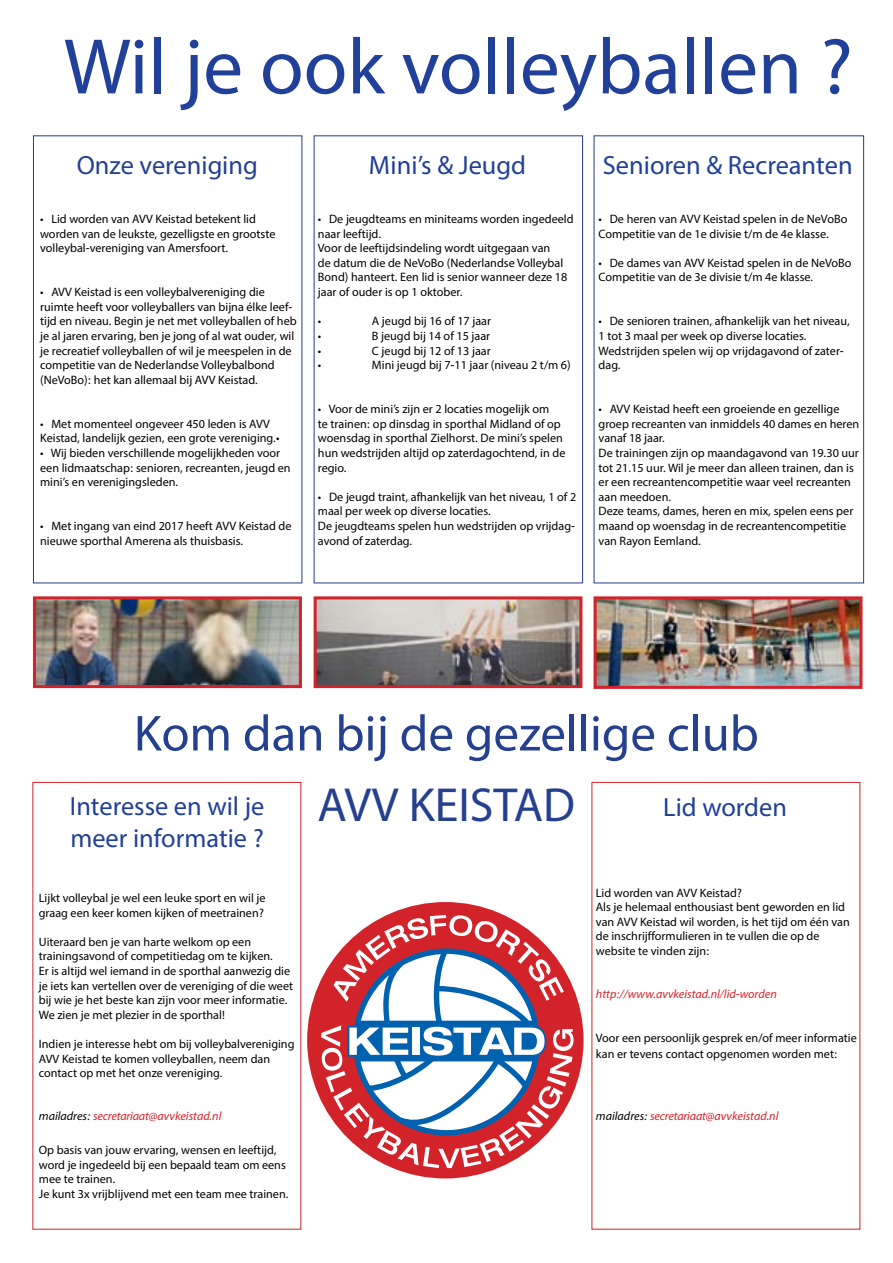
<style>
.page{position:relative;width:893px;height:1263px;background:#fff}
.page>*{position:absolute;margin:0;border:0;box-sizing:border-box;transform-origin:0 0}
.t1{font:79.5px "Myriad Hebrew";color:#21409a}
.t2{font:51px "Myriad Hebrew";color:#25408f}
.t3{font:26.4px/31.7px "Myriad Hebrew";color:#213f98}
.t4{font:26.4px "Myriad Hebrew";color:#25408f}
.t5{font:12.15px/14.5px "Myriad Hebrew";color:#000}
.t6{font:italic 12.15px "Myriad Hebrew";color:#d2232a}
.s1{font-size:48px;color:#25408f}
.s2{color:#000}
</style>
<div class="page">
<img style="left:37px;top:600px;width:261px;height:84px">
<div style="left:33px;top:596px;width:269px;height:92px;border:3px solid #d2232a"></div>
<img style="left:318px;top:600px;width:260px;height:84px">
<div style="left:314px;top:596px;width:268px;height:92px;border:3px solid #d2232a"></div>
<img style="left:598px;top:600px;width:260px;height:85px">
<div style="left:594px;top:596px;width:268px;height:93px;border:3px solid #d2232a"></div>
<div style="left:33px;top:135px;width:269px;height:448px;border:1px solid #25408f"></div>
<div style="left:314px;top:135px;width:269px;height:448px;border:1px solid #25408f"></div>
<div style="left:594px;top:135px;width:270px;height:448px;border:1px solid #25408f"></div>
<div style="left:307px;top:902px;width:276px;height:276px;background:#d2232a;border-radius:50%"></div>
<svg style="left:321px;top:914px;width:253px;height:254px"></svg>
<h1 class="t1" style="left:64px;top:23px;width:790px">Wil je ook volleyballen ?</h1>
<h3 class="t4" style="left:77px;top:151px;width:183px">Onze vereniging</h3>
<h3 class="t3" style="left:369px;top:151px;width:159px">Mini’s &amp; Jeugd</h3>
<h3 class="t3" style="left:603px;top:151px;width:251px">Senioren &amp; Recreanten</h3>
<p class="t5" style="left:40px;top:212px;width:237px">• Lid worden van AVV Keistad betekent lid worden van de leukste, gezelligste en grootste volleybal-vereniging van Amersfoort.</p>
<p class="t5" style="left:40px;top:285px;width:258px">• AVV Keistad is een volleybalvereniging die ruimte heeft voor volleyballers van bijna élke leef&shy;tijd en niveau. Begin je net met volleyballen of heb je al jaren ervaring, ben je jong of al wat ouder, wil je recreatief volleyballen of wil je meespelen in de competitie van de Nederlandse Volleybalbond (NeVoBo): het kan allemaal bij AVV Keistad.</p>
<p class="t5" style="left:40px;top:417px;width:241px">• Met momenteel ongeveer 450 leden is AVV<br>Keistad, landelijk gezien, een grote vereniging.•</p>
<p class="t5" style="left:40px;top:446px;width:252px">• Wij bieden verschillende mogelijkheden voor een lidmaatschap: senioren, recreanten, jeugd en mini’s en verenigingsleden.</p>
<p class="t5" style="left:40px;top:519px;width:253px">• Met ingang van eind 2017 heeft AVV Keistad de nieuwe sporthal Amerena als thuisbasis.</p>
<p class="t5" style="left:318px;top:212px;width:257px">• De jeugdteams en miniteams worden ingedeeld naar leeftijd.<br>Voor de leeftijdsindeling wordt uitgegaan van<br>de datum die de NeVoBo (Nederlandse Volleybal Bond) hanteert. Een lid is senior wanneer deze 18 jaar of ouder is op 1 oktober.</p>
<p class="t5" style="left:318px;top:315px;width:5px">•</p>
<p class="t5" style="left:372px;top:315px;width:121px">A jeugd bij 16 of 17 jaar</p>
<p class="t5" style="left:318px;top:329px;width:5px">•</p>
<p class="t5" style="left:372px;top:329px;width:120px">B jeugd bij 14 of 15 jaar</p>
<p class="t5" style="left:318px;top:344px;width:5px">•</p>
<p class="t5" style="left:372px;top:344px;width:120px">C jeugd bij 12 of 13 jaar</p>
<p class="t5" style="left:318px;top:358px;width:5px">•</p>
<p class="t5" style="left:372px;top:358px;width:200px">Mini jeugd bij 7-11 jaar (niveau 2 t/m 6)</p>
<p class="t5" style="left:318px;top:402px;width:249px">• Voor de mini’s zijn er 2 locaties mogelijk om<br>te trainen: op dinsdag in sporthal Midland of op woensdag in sporthal Zielhorst. De mini’s spelen hun wedstrijden altijd op zaterdagochtend, in de regio.</p>
<p class="t5" style="left:318px;top:490px;width:260px">• De jeugd traint, afhankelijk van het niveau, 1 of 2 maal per week op diverse locaties.<br>De jeugdteams spelen hun wedstrijden op vrijdag&shy;avond of zaterdag.</p>
<p class="t5" style="left:599px;top:212px;width:250px">• De heren van AVV Keistad spelen in de NeVoBo<br>Competitie van de 1e divisie t/m de 4e klasse.</p>
<p class="t5" style="left:599px;top:256px;width:255px">• De dames van AVV Keistad spelen in de NeVoBo<br>Competitie van de 3e divisie t/m 4e klasse.</p>
<p class="t5" style="left:599px;top:315px;width:253px">• De senioren trainen, afhankelijk van het niveau, 1 tot 3 maal per week op diverse locaties.<br>Wedstrijden spelen wij op vrijdagavond of zater&shy;dag.</p>
<p class="t5" style="left:599px;top:402px;width:262px">• AVV Keistad heeft een groeiende en gezellige groep recreanten van inmiddels 40 dames en heren vanaf 18 jaar.<br>De trainingen zijn op maandagavond van 19.30 uur tot 21.15 uur. Wil je meer dan alleen trainen, dan is er een recreantencompetitie waar veel recreanten aan meedoen.<br>Deze teams, dames, heren en mix, spelen eens per maand op woensdag in de recreantencompetitie van Rayon Eemland.</p>
<h2 class="t2" style="left:134px;top:705px;width:626px">Kom dan bij de gezellige club</h2>
<h3 class="t3" style="left:70px;top:792px;width:507px">Interesse en wil je <span class="s1">AVV KEISTAD </span>meer informatie ?</h3>
<h3 class="t3" style="left:663px;top:792px;width:125px">Lid worden</h3>
<p class="t5" style="left:39px;top:891px;width:228px">Lijkt volleybal je wel een leuke sport en wil je graag een keer komen kijken of meetrainen?</p>
<p class="t5" style="left:39px;top:935px;width:256px">Uiteraard ben je van harte welkom op een trainingsavond of competitiedag om te kijken.<br>Er is altijd wel iemand in de sporthal aanwezig die je iets kan vertellen over de vereniging of die weet bij wie je het beste kan zijn voor meer informatie.<br>We zien je met plezier in de sporthal!</p>
<p class="t5" style="left:39px;top:1037px;width:257px">Indien je interesse hebt om bij volleybalvereniging<br>AVV Keistad te komen volleyballen, neem dan contact op met het onze vereniging.</p>
<p class="t6" style="left:39px;top:1109px;width:184px"><span class="s2">mailadres:</span> secretariaat@avvkeistad.nl</p>
<p class="t5" style="left:39px;top:1143px;width:251px">Op basis van jouw ervaring, wensen en leeftijd, word je ingedeeld bij een bepaald team om eens mee te trainen.<br>Je kunt 3x vrijblijvend met een team mee trainen.</p>
<p class="t5" style="left:596px;top:886px;width:255px">Lid worden van AVV Keistad?<br>Als je helemaal enthousiast bent geworden en lid van AVV Keistad wil worden, is het tijd om één van de inschrijfformulieren in te vullen die op de website te vinden zijn:</p>
<p class="t6" style="left:596px;top:987px;width:182px">http://www.avvkeistad.nl/lid-worden</p>
<p class="t5" style="left:596px;top:1030px;width:262px;line-height:16.5px">Voor een persoonlijk gesprek en/of meer informatie kan er tevens contact opgenomen worden met:</p>
<p class="t6" style="left:596px;top:1109px;width:184px"><span class="s2">mailadres:</span> secretariaat@avvkeistad.nl</p>
</div>
